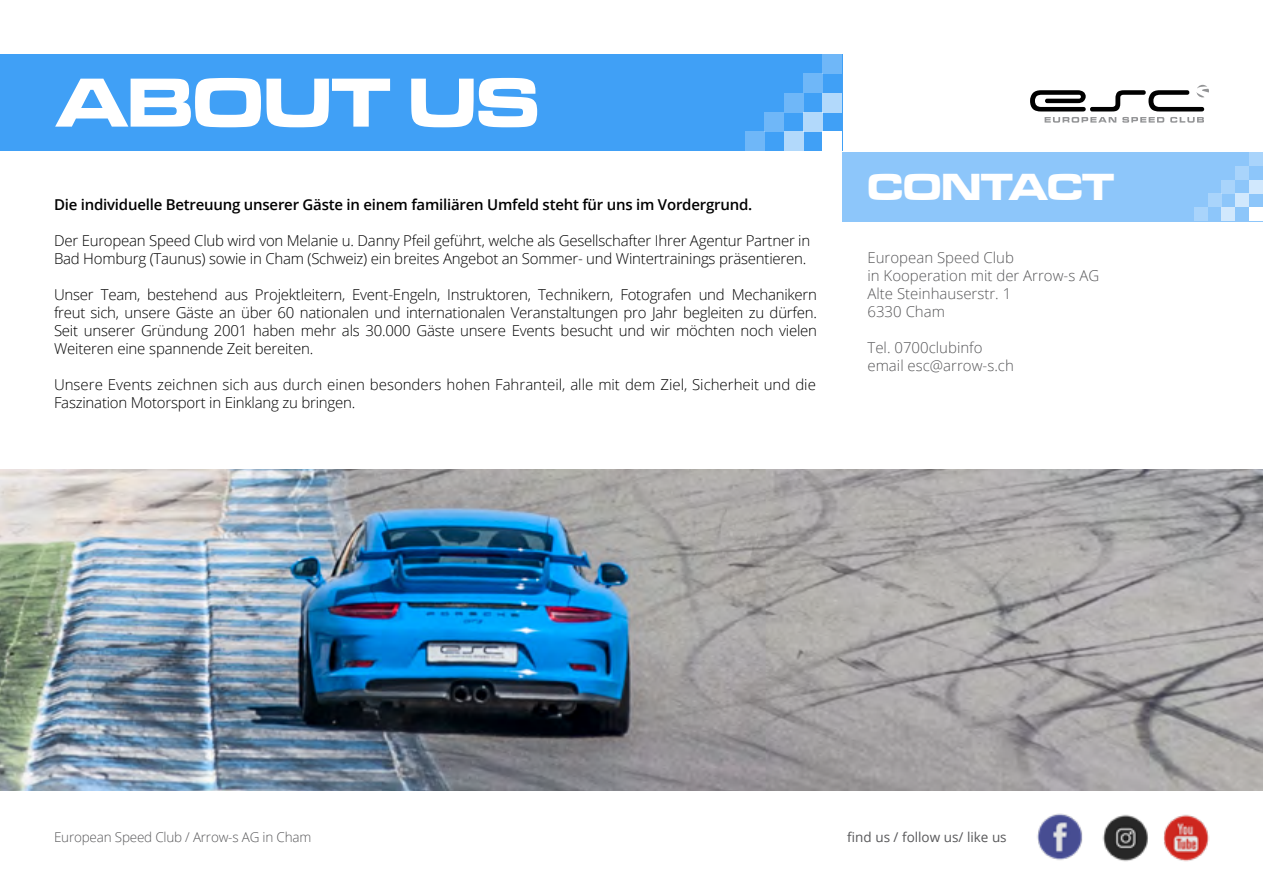
<style>
.page{position:relative;width:1263px;height:893px;background:#fff}
.page>*{position:absolute;margin:0;border:0;box-sizing:border-box;transform-origin:0 0}
.t1{font:72px "Microgramma D Bold Exte";color:#fff}
.t2{font:39px "Microgramma D Bold Exte";color:#fff}
.t3{font:300 15px/18px "Open Sans";letter-spacing:-.015em;color:#000}
.t4{font:300 15px/18px "Open Sans";color:#58585a}
.t5{font:600 15px "Open Sans";letter-spacing:-.015em;color:#000}
.t6{font:300 13.5px "Open Sans";letter-spacing:-.015em;color:#58585a}
.t7{font:13.5px "Open Sans";color:#58585a}
</style>
<div class="page">
<img style="left:0;top:470px;width:1263px;height:320px">
<div style="left:1px;top:54px;width:842px;height:97px;background:#40a0f6"></div>
<div style="left:843px;top:152px;width:420px;height:69px;background:#8dc6fa"></div>
<div style="left:1249px;top:207px;width:14px;height:14px;background:#fff"></div>
<div style="left:1235px;top:193px;width:14px;height:14px;background:#d1e8fd"></div>
<div style="left:1249px;top:180px;width:14px;height:13px;background:#d1e8fd"></div>
<div style="left:1235px;top:166px;width:14px;height:14px;background:#a9d4fb"></div>
<div style="left:1249px;top:152px;width:14px;height:14px;background:#a9d4fb"></div>
<div style="left:1221px;top:207px;width:14px;height:14px;background:#d1e8fd"></div>
<div style="left:1221px;top:180px;width:14px;height:13px;background:#a9d4fb"></div>
<div style="left:1208px;top:193px;width:13px;height:14px;background:#a9d4fb"></div>
<div style="left:1194px;top:207px;width:14px;height:14px;background:#a9d4fb"></div>
<div style="left:822px;top:132px;width:20px;height:19px;background:#fff"></div>
<div style="left:803px;top:112px;width:20px;height:20px;background:#b2d9fb"></div>
<div style="left:823px;top:93px;width:19px;height:19px;background:#b2d9fb"></div>
<div style="left:803px;top:74px;width:20px;height:19px;background:#6fb7f8"></div>
<div style="left:822px;top:54px;width:20px;height:20px;background:#6fb7f8"></div>
<div style="left:784px;top:132px;width:19px;height:19px;background:#b2d9fb"></div>
<div style="left:784px;top:93px;width:19px;height:19px;background:#6fb7f8"></div>
<div style="left:765px;top:112px;width:19px;height:20px;background:#6fb7f8"></div>
<div style="left:745px;top:132px;width:20px;height:19px;background:#6fb7f8"></div>
<svg style="left:1030px;top:85px;width:179px;height:26px"></svg>
<svg style="left:1044px;top:117px;width:160px;height:6px"></svg>
<img style="left:1037px;top:813px;width:172px;height:49px">
<h1 class="t1" style="left:56px;top:54px;width:484px">ABOUT US</h1>
<p class="t5" style="left:54px;top:195px;width:700px">Die individuelle Betreuung unserer Gäste in einem familiären Umfeld steht für uns im Vordergrund.</p>
<p class="t3" style="left:54px;top:231px;width:758px">Der European Speed Club wird von Melanie u. Danny Pfeil geführt, welche als Gesellschafter Ihrer Agentur Partner in<br>Bad Homburg (Taunus) sowie in Cham (Schweiz) ein breites Angebot an Sommer- und Wintertrainings präsentieren.</p>
<p class="t3" style="left:54px;top:285px;width:764px;text-align:justify">Unser Team, bestehend aus Projektleitern, Event-Engeln, Instruktoren, Technikern, Fotografen und Mechanikern freut sich, unsere Gäste an über 60 nationalen und internationalen Veranstaltungen pro Jahr begleiten zu dürfen.<br>Seit unserer Gründung 2001 haben mehr als 30.000 Gäste unsere Events besucht und wir möchten noch vielen Weiteren eine spannende Zeit bereiten.</p>
<p class="t3" style="left:54px;top:375px;width:763px">Unsere Events zeichnen sich aus durch einen besonders hohen Fahranteil, alle mit dem Ziel, Sicherheit und die<br>Faszination Motorsport in Einklang zu bringen.</p>
<h2 class="t2" style="left:867px;top:160px;width:248px">CONTACT</h2>
<p class="t4" style="left:867px;top:249px;width:233px">European Speed Club<br>in Kooperation mit der Arrow-s AG<br>Alte Steinhauserstr. 1<br>6330 Cham</p>
<p class="t4" style="left:867px;top:339px;width:148px">Tel. 0700clubinfo email esc@arrow-s.ch</p>
<p class="t6" style="left:54px;top:828px;width:259px">European Speed Club / Arrow-s AG in Cham</p>
<p class="t7" style="left:847px;top:828px;width:161px">find us / follow us/ like us</p>
</div>
